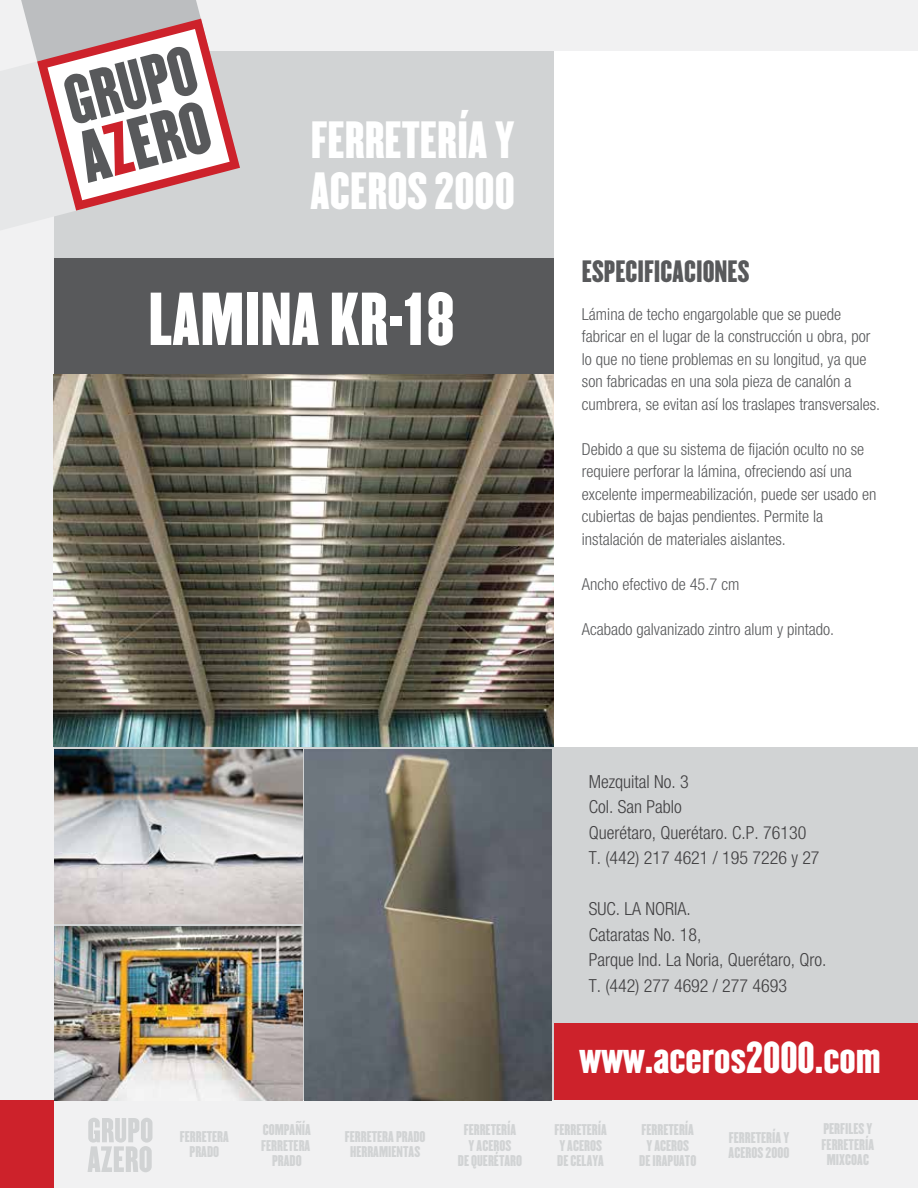
<style>
.page{position:relative;width:918px;height:1188px;background:#fff}
.page>*{position:absolute;margin:0;border:0;box-sizing:border-box;transform-origin:0 0}
.t1{font:65.4px "Champion HTF Lightweight";color:#fff}
.t2{font:45.75px/51.6px "Champion HTF Lightweight";color:#fff}
.t3{font:39.15px "Champion HTF Lightweight";color:#fff}
.t4{font:27px "Champion HTF Lightweight";color:#58595b}
.t5{font:300 condensed 18px/25.5px "Helvetica Neue";color:#414042}
.t6{font:300 condensed 16.5px/22.5px "Helvetica Neue";color:#58595b}
.t7{font:13.65px/15.3px "Champion HTF Lightweight";color:#d1d3d4;text-align:center}
</style>
<div class="page">
<div style="left:506px;top:1018px;width:412px;height:94px;background:#cd222b"></div>
<div style="left:506px;top:747px;width:412px;height:276px;background:#d1d3d4"></div>
<div style="left:51px;top:14px;width:503px;height:1116px;background:#d1d3d4"></div>
<div style="left:51px;top:258px;width:503px;height:164px;background:#58595b"></div>
<div style="left:53px;top:0;width:865px;height:50px;background:#f1f1f2"></div>
<div style="left:0;top:50px;width:53px;height:1050px;background:#f1f1f2"></div>
<div style="left:53px;top:1100px;width:865px;height:88px;background:#f1f1f2"></div>
<div style="left:0;top:1100px;width:53px;height:88px;background:#cd222b"></div>
<svg style="left:88px;top:1118px;width:64px;height:54px"></svg>
<svg style="left:8px;top:0;width:193px;height:19px;background:#c0c2c4"></svg>
<svg style="left:0;top:19px;width:240px;height:221px"></svg>
<img style="left:55px;top:749px;width:247px;height:174px">
<img style="left:305px;top:749px;width:247px;height:351px">
<img style="left:55px;top:926px;width:247px;height:174px">
<img style="left:53px;top:374px;width:500px;height:372px">
<h2 class="t2" style="left:310px;top:115px;width:206px">FERRETERÍA Y<br>ACEROS 2000</h2>
<h1 class="t1" style="left:148px;top:275px;width:308px">LAMINA KR-18</h1>
<h3 class="t4" style="left:582px;top:253px;width:169px">ESPECIFICACIONES</h3>
<p class="t6" style="left:582px;top:303px;width:300px">Lámina de techo engargolable que se puede fabricar en el lugar de la construcción u obra, por lo que no tiene problemas en su longitud, ya que son fabricadas en una sola pieza de canalón a cumbrera, se evitan así los traslapes transversales.</p>
<p class="t6" style="left:582px;top:438px;width:296px">Debido a que su sistema de fijación oculto no se requiere perforar la lámina, ofreciendo así una excelente impermeabilización, puede ser usado en cubiertas de bajas pendientes. Permite la instalación de materiales aislantes.</p>
<p class="t6" style="left:582px;top:573px;width:159px">Ancho efectivo de 45.7 cm</p>
<p class="t6" style="left:582px;top:618px;width:254px">Acabado galvanizado zintro alum y pintado.</p>
<p class="t5" style="left:589px;top:768px;width:232px">Mezquital No. 3<br>Col. San Pablo<br>Querétaro, Querétaro. C.P. 76130<br>T. (442) 217 4621 / 195 7226 y 27</p>
<p class="t5" style="left:589px;top:896px;width:239px">SUC. LA NORIA.<br>Cataratas No. 18,<br>Parque Ind. La Noria, Querétaro, Qro.<br>T. (442) 277 4692 / 277 4693</p>
<h3 class="t3" style="left:579px;top:1031px;width:303px">www.aceros2000.com</h3>
<p class="t7" style="left:180px;top:1129px;width:51px">FERRETERA<br>PRADO</p>
<p class="t7" style="left:261px;top:1123px;width:51px">COMPAÑÍA<br>FERRETERA<br>PRADO</p>
<p class="t7" style="left:345px;top:1129px;width:82px">FERRETERA PRADO<br>HERRAMIENTAS</p>
<p class="t7" style="left:458px;top:1123px;width:66px">FERRETERÍA<br>Y ACEROS<br>DE QUERÉTARO</p>
<p class="t7" style="left:554px;top:1123px;width:54px;text-align:left">FERRETERÍA<br>Y ACEROS<br>DE CELAYA</p>
<p class="t7" style="left:639px;top:1123px;width:59px">FERRETERÍA<br>Y ACEROS<br>DE IRAPUATO</p>
<p class="t7" style="left:729px;top:1130px;width:62px;text-align:left">FERRETERÍA Y<br>ACEROS 2000</p>
<p class="t7" style="left:822px;top:1122px;width:54px">PERFILES Y<br>FERRETERÍA<br>MIXCOAC</p>
</div>
